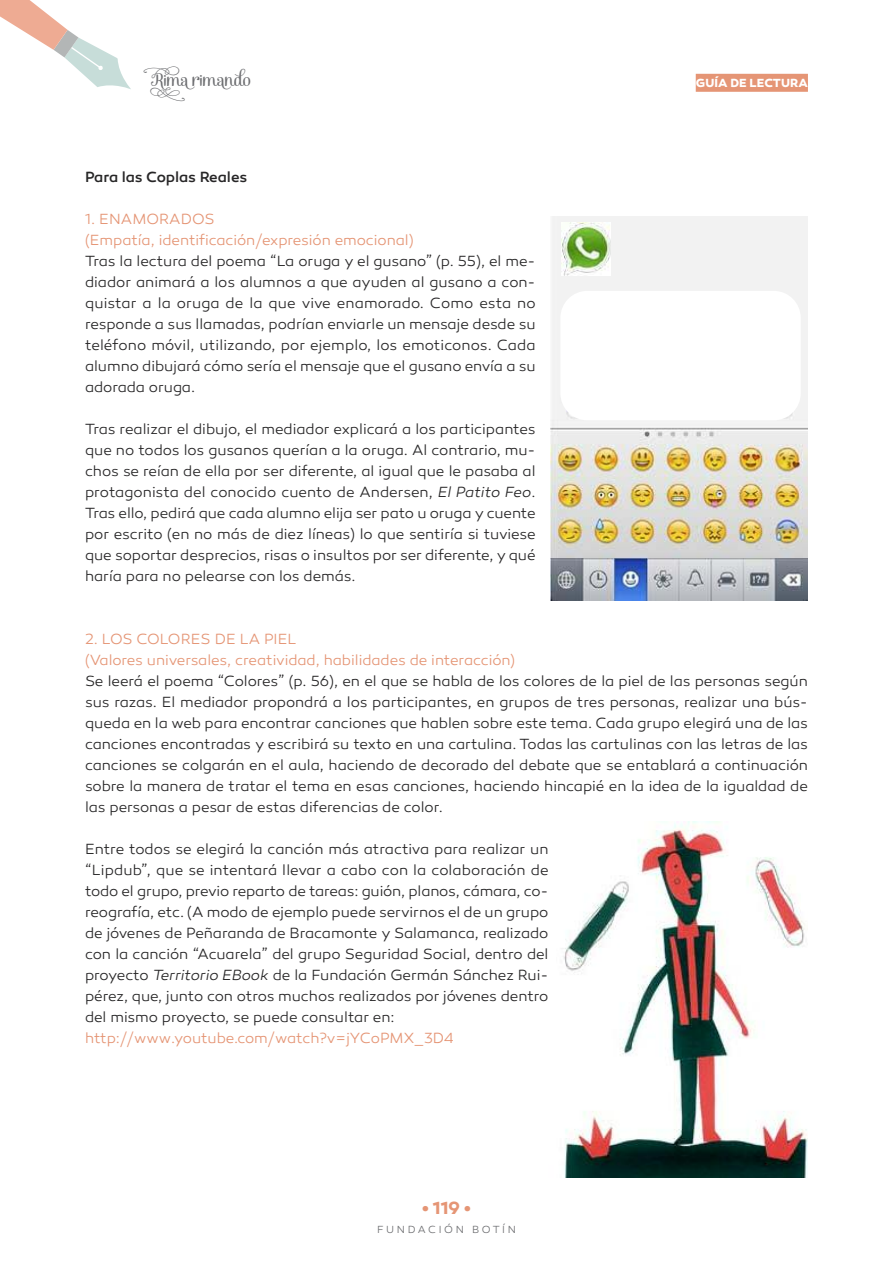
<style>
.page{position:relative;width:893px;height:1263px;background:#fff}
.page>*{position:absolute;margin:0;border:0;box-sizing:border-box;transform-origin:0 0}
.t1{font:18px "Mishka";color:#6d6e71}
.t2{font:700 18px "Canaro";color:#e59575}
.t3{font:300 15px/21px "Canaro";letter-spacing:-.005em;color:#272627;text-align:justify}
.t4{font:300 15px/21px "Canaro";letter-spacing:-.005em;color:#e59575}
.t5{font:500 15px "Canaro";letter-spacing:-.005em;color:#272627}
.t6{font:700 12px "Canaro";letter-spacing:.005em;color:#fff}
.t7{font:300 10.5px "Canaro";letter-spacing:.255em;color:#6d6e71}
.s1{font-style:italic}
</style>
<div class="page">
<svg style="left:0;top:0;width:131px;height:89px"></svg>
<div style="left:696px;top:74px;width:112px;height:18px;background:#e59575"></div>
<img style="left:551px;top:216px;width:257px;height:384px">
<img style="left:562px;top:222px;width:49px;height:54px">
<div style="left:560px;top:291px;width:241px;height:129px;background:#fff;border-radius:27px"></div>
<img style="left:563px;top:822px;width:245px;height:356px">
<p class="t1" style="left:151px;top:70px;width:101px">Rima rimando</p>
<p class="t5" style="left:85px;top:172px;width:164px">Para las Coplas Reales</p>
<p class="t4" style="left:85px;top:211px;width:330px">1. ENAMORADOS<br>(Empatía, identificación/expresión emocional)</p>
<p class="t3" style="left:85px;top:253px;width:452px">Tras la lectura del poema “La oruga y el gusano” (p. 55), el me&shy;diador animará a los alumnos a que ayuden al gusano a con&shy;quistar a la oruga de la que vive enamorado. Como esta no responde a sus llamadas, podrían enviarle un mensaje desde su teléfono móvil, utilizando, por ejemplo, los emoticonos. Cada alumno dibujará cómo sería el mensaje que el gusano envía a su adorada oruga.</p>
<p class="t3" style="left:85px;top:421px;width:452px">Tras realizar el dibujo, el mediador explicará a los participantes que no todos los gusanos querían a la oruga. Al contrario, mu&shy;chos se reían de ella por ser diferente, al igual que le pasaba al protagonista del conocido cuento de Andersen, <span class="s1">El Patito Feo</span>.<br>Tras ello, pedirá que cada alumno elija ser pato u oruga y cuente por escrito (en no más de diez líneas) lo que sentiría si tuviese que soportar desprecios, risas o insultos por ser diferente, y qué haría para no pelearse con los demás.</p>
<p class="t6" style="left:696px;top:79px;width:114px">GUÍA DE LECTURA</p>
<p class="t4" style="left:85px;top:631px;width:431px">2. LOS COLORES DE LA PIEL<br>(Valores universales, creatividad, habilidades de interacción)</p>
<p class="t3" style="left:85px;top:673px;width:724px">Se leerá el poema “Colores” (p. 56), en el que se habla de los colores de la piel de las personas según sus razas. El mediador propondrá a los participantes, en grupos de tres personas, realizar una bús&shy;queda en la web para encontrar canciones que hablen sobre este tema. Cada grupo elegirá una de las canciones encontradas y escribirá su texto en una cartulina. Todas las cartulinas con las letras de las canciones se colgarán en el aula, haciendo de decorado del debate que se entablará a continuación sobre la manera de tratar el tema en esas canciones, haciendo hincapié en la idea de la igualdad de las personas a pesar de estas diferencias de color.</p>
<p class="t3" style="left:85px;top:841px;width:465px">Entre todos se elegirá la canción más atractiva para realizar un “Lipdub”, que se intentará llevar a cabo con la colaboración de todo el grupo, previo reparto de tareas: guión, planos, cámara, co&shy;reografía, etc. (A modo de ejemplo puede servirnos el de un grupo de jóvenes de Peñaranda de Bracamonte y Salamanca, realizado con la canción “Acuarela” del grupo Seguridad Social, dentro del proyecto <span class="s1">Territorio EBook</span> de la Fundación Germán Sánchez Rui&shy;pérez, que, junto con otros muchos realizados por jóvenes dentro del mismo proyecto, se puede consultar en:</p>
<p class="t4" style="left:85px;top:1030px;width:370px">http://www.youtube.com/watch?v=jYCoPMX_3D4</p>
<p class="t2" style="left:422px;top:1201px;width:50px">• 119 •</p>
<p class="t7" style="left:377px;top:1226px;width:140px">FUNDACIÓN BOTÍN</p>
</div>
